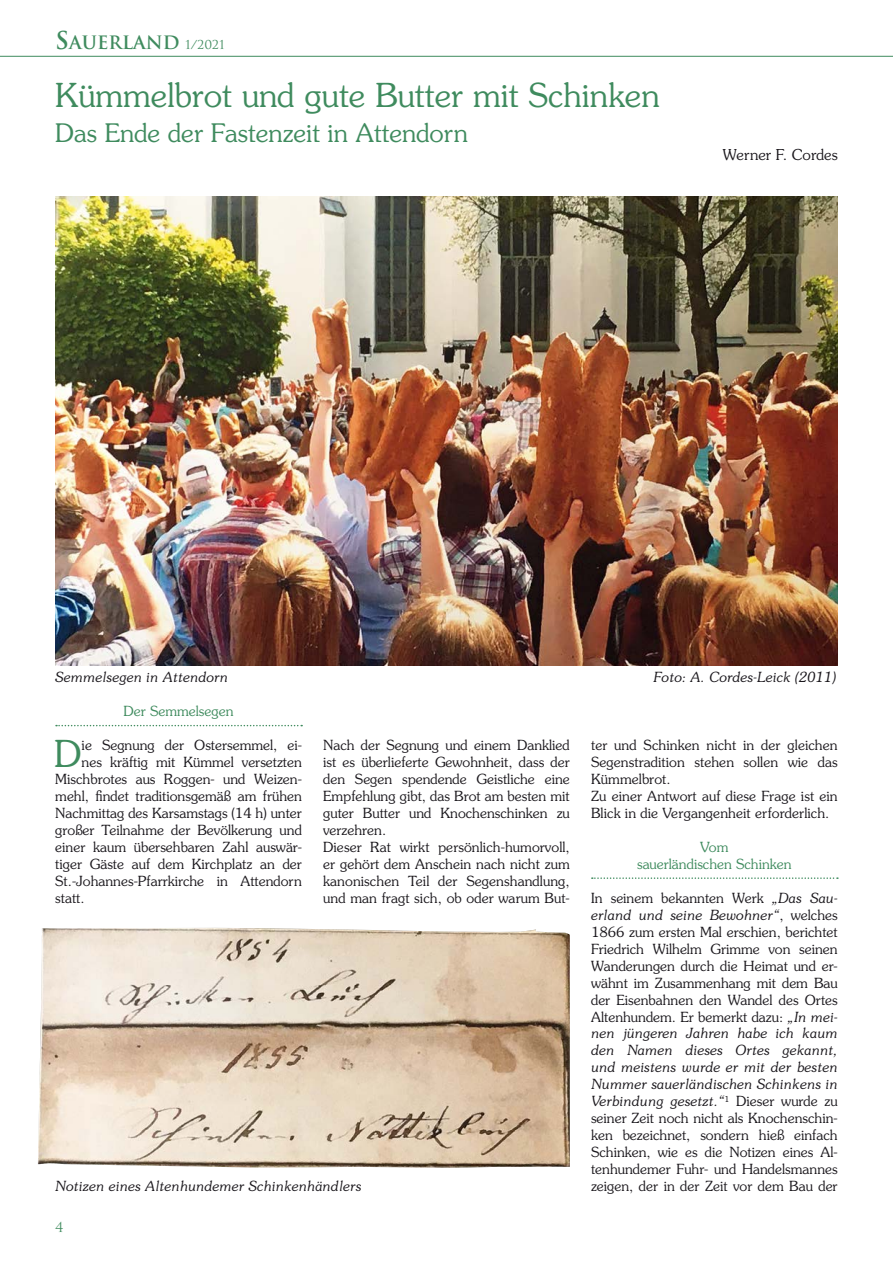
<style>
.page{position:relative;width:893px;height:1263px;background:#fff}
.page>*{position:absolute;margin:0;border:0;box-sizing:border-box;transform-origin:0 0}
.t1{font:300 37.05px "Souvenir";color:#3f8b5e}
.t2{font:300 33px "Souvenir";color:#3f8b5e}
.t3{font:300 25.5px "Souvenir";color:#3f8b5e}
.t4{font:700 18px "Trajan";color:#3f8b5e}
.t5{font:300 15px "Souvenir";color:#1a171c}
.t6{font:300 13.95px/17px "Souvenir";color:#1a171c}
.t7{font:italic 300 13.95px "Souvenir";color:#1a171c}
.t8{font:300 13.95px/17px "Souvenir";color:#3f8b5e;text-align:center}
.t9{font:13.5px "Trajan";color:#3f8b5e}
.s1{font-size:24px}
.s2{font-weight:400;font-size:12px}
.s3{font-style:italic}
</style>
<div class="page">
<hr style="left:0;top:56px;width:893px;height:1px;background:#3f8b5e">
<svg style="left:56px;top:725px;width:246px;height:1px"></svg>
<svg style="left:592px;top:877px;width:246px;height:2px"></svg>
<img style="left:55px;top:196px;width:783px;height:469px">
<img style="left:38px;top:928px;width:532px;height:240px">
<p class="t4" style="left:55px;top:32px;width:171px"><span class="s1">S</span>AUERLAND <span class="s2">1/2021</span></p>
<h2 class="t2" style="left:55px;top:75px;width:606px">Kümmelbrot und gute Butter mit Schinken</h2>
<h3 class="t3" style="left:55px;top:117px;width:414px">Das Ende der Fastenzeit in Attendorn</h3>
<p class="t5" style="left:723px;top:145px;width:116px">Werner F. Cordes</p>
<p class="t7" style="left:55px;top:669px;width:174px">Semmelsegen in Attendorn</p>
<p class="t7" style="left:653px;top:669px;width:184px">Foto: A. Cordes-Leick (2011)</p>
<p class="t8" style="left:124px;top:703px;width:111px">Der Semmelsegen</p>
<h1 class="t1" style="left:54px;top:732px;width:29px">D</h1>
<p class="t6" style="left:82px;top:737px;width:222px">ie Segnung der Ostersemmel, ei-</p>
<p class="t6" style="left:323px;top:737px;width:248px">Nach der Segnung und einem Danklied ist es überlieferte Gewohnheit, dass der den Segen spendende Geistliche eine Empfehlung gibt, das Brot am besten mit guter Butter und Knochenschinken zu verzehren.<br>Dieser Rat wirkt persönlich-humorvoll, er gehört dem Anschein nach nicht zum kanonischen Teil der Segenshandlung, und man fragt sich, ob oder warum But-</p>
<p class="t6" style="left:591px;top:737px;width:248px">ter und Schinken nicht in der gleichen Segenstradition stehen sollen wie das Kümmelbrot.<br>Zu einer Antwort auf diese Frage ist ein Blick in die Vergangenheit erforderlich.</p>
<p class="t6" style="left:82px;top:754px;width:222px">nes kräftig mit Kümmel versetzten</p>
<p class="t6" style="left:55px;top:771px;width:248px">Mischbrotes aus Roggen- und Weizen-</p>
<p class="t6" style="left:55px;top:788px;width:248px">mehl, findet traditionsgemäß am frühen</p>
<p class="t6" style="left:55px;top:805px;width:248px">Nachmittag des Karsamstags (14 h) unter</p>
<p class="t6" style="left:55px;top:822px;width:248px">großer Teilnahme der Bevölkerung und</p>
<p class="t6" style="left:55px;top:838px;width:248px">einer kaum übersehbaren Zahl auswär-</p>
<p class="t6" style="left:55px;top:855px;width:248px">tiger Gäste auf dem Kirchplatz an der</p>
<p class="t6" style="left:55px;top:872px;width:248px">St.-Johannes-Pfarrkirche in Attendorn</p>
<p class="t6" style="left:55px;top:889px;width:31px">statt.</p>
<p class="t8" style="left:637px;top:838px;width:156px">Vom<br>sauerländischen Schinken</p>
<p class="t6" style="left:591px;top:889px;width:248px;text-align:justify">In seinem bekannten Werk <span class="s3">„Das Sau&shy;erland und seine Bewohner“</span>, welches 1866 zum ersten Mal erschien, berichtet Friedrich Wilhelm Grimme von seinen Wanderungen durch die Heimat und er&shy;wähnt im Zusammenhang mit dem Bau der Eisenbahnen den Wandel des Ortes Altenhundem. Er bemerkt dazu: <span class="s3">„In mei&shy;nen jüngeren Jahren habe ich kaum den Namen dieses Ortes gekannt, und meistens wurde er mit der besten Nummer sauerländischen Schinkens in Verbindung gesetzt.“</span><sup>1</sup> Dieser wurde zu seiner Zeit noch nicht als Knochenschin&shy;ken bezeichnet, sondern hieß einfach Schinken, wie es die Notizen eines Al&shy;tenhundemer Fuhr- und Handelsmannes zeigen, der in der Zeit vor dem Bau der</p>
<p class="t7" style="left:55px;top:1177px;width:308px">Notizen eines Altenhundemer Schinkenhändlers</p>
<p class="t9" style="left:55px;top:1219px;width:10px">4</p>
</div>
